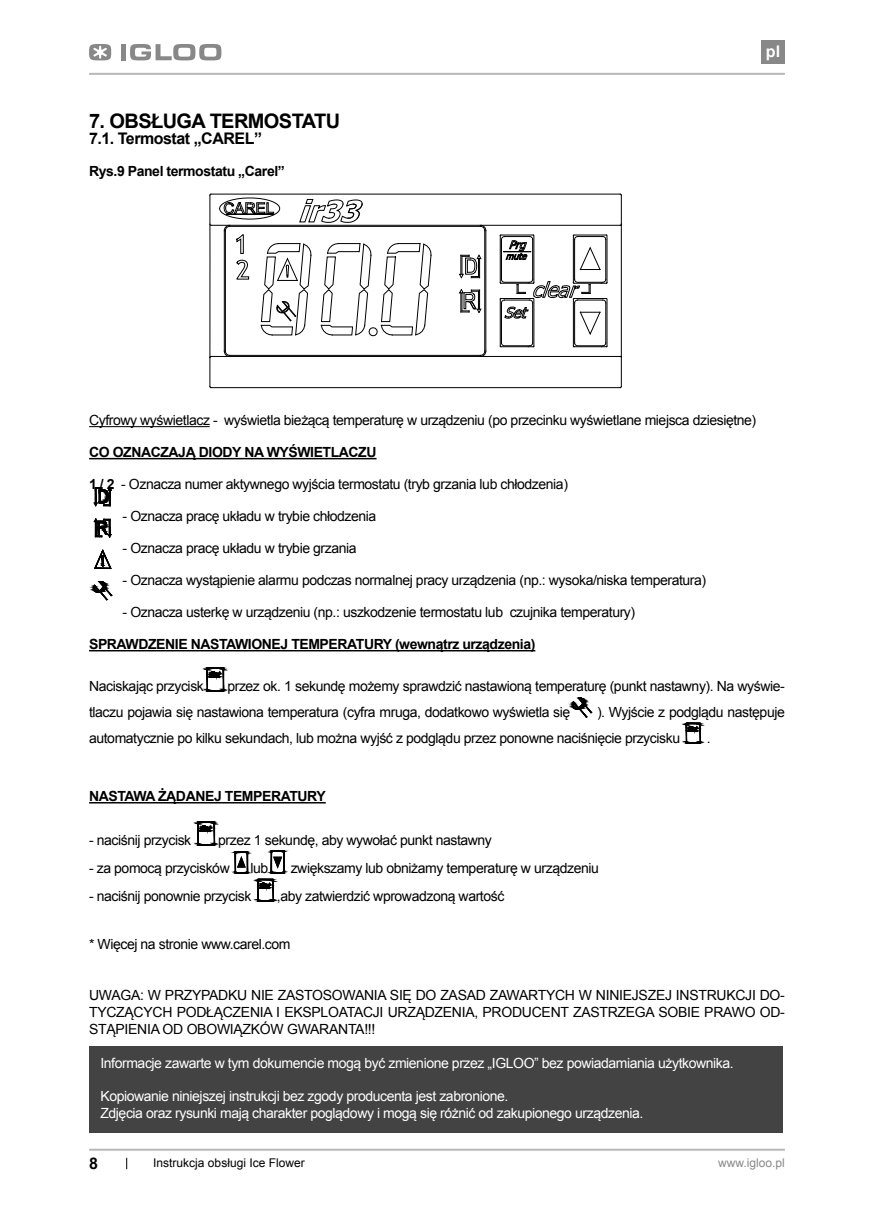
<style>
.page{position:relative;width:874px;height:1225px;background:#fff}
.page>*{position:absolute;margin:0;border:0;box-sizing:border-box;transform-origin:0 0}
.t1{font:700 20px "Arial";letter-spacing:-.03em;color:#000}
.t2{font:700 16px "Arial";letter-spacing:-.03em;color:#000}
.t3{font:700 16px "Arial";color:#fff}
.t4{font:14px/26px "Arial";letter-spacing:-.03em;color:#000}
.t5{font:14px/16.8px "Arial";letter-spacing:-.03em;color:#fff}
.t6{font:700 14px "Arial";letter-spacing:-.03em;color:#000}
.t7{font:12px "Arial";color:#000}
.t8{font:12px "Arial";color:#888}
.s1{font-weight:700}
</style>
<div class="page">
<hr style="left:89px;top:73px;width:695px;height:2px;background:#b8b8b8">
<hr style="left:89px;top:1148px;width:695px;height:2px;background:#b8b8b8">
<div style="left:760px;top:40px;width:24px;height:23px;background:#888"></div>
<svg style="left:126px;top:1157px;width:1px;height:12px"></svg>
<svg style="left:89px;top:44px;width:22px;height:17px"></svg>
<div style="left:121px;top:44px;width:5px;height:16px;background:#888"></div>
<svg style="left:130px;top:44px;width:91px;height:17px"></svg>
<hr style="left:89px;top:426px;width:120px;height:1px;background:#000">
<hr style="left:89px;top:458px;width:287px;height:1px;background:#000">
<hr style="left:89px;top:650px;width:446px;height:1px;background:#000">
<hr style="left:89px;top:802px;width:236px;height:1px;background:#000">
<svg style="left:206px;top:667px;width:18px;height:25px"></svg>
<svg style="left:571px;top:697px;width:21px;height:21px"></svg>
<svg style="left:685px;top:723px;width:15px;height:21px"></svg>
<svg style="left:197px;top:821px;width:18px;height:25px"></svg>
<svg style="left:234px;top:851px;width:14px;height:23px"></svg>
<svg style="left:257px;top:850px;width:28px;height:52px"></svg>
<div style="left:89px;top:1046px;width:693px;height:87px;background:#434343"></div>
<hr style="left:484px;top:231px;width:1px;height:120px;background:#000">
<hr style="left:230px;top:355px;width:250px;height:1px;background:#000">
<hr style="left:225px;top:231px;width:1px;height:120px;background:#000">
<hr style="left:230px;top:226px;width:250px;height:1px;background:#000">
<svg style="left:223px;top:350px;width:8px;height:6px"></svg>
<hr style="left:224px;top:231px;width:1px;height:120px;background:#000">
<svg style="left:479px;top:224px;width:7px;height:8px"></svg>
<hr style="left:485px;top:231px;width:1px;height:120px;background:#000">
<svg style="left:479px;top:350px;width:7px;height:6px"></svg>
<hr style="left:211px;top:225px;width:409px;height:1px;background:#000">
<svg style="left:619px;top:356px;width:3px;height:33px"></svg>
<hr style="left:620px;top:224px;width:1px;height:133px;background:#000">
<svg style="left:619px;top:193px;width:3px;height:33px"></svg>
<hr style="left:211px;top:194px;width:409px;height:1px;background:#000">
<hr style="left:211px;top:387px;width:409px;height:1px;background:#000">
<svg style="left:579px;top:247px;width:21px;height:23px"></svg>
<hr style="left:501px;top:239px;width:1px;height:40px;background:#000">
<hr style="left:499px;top:235px;width:1px;height:48px;background:#000">
<hr style="left:209px;top:195px;width:1px;height:162px;background:#000">
<svg style="left:209px;top:355px;width:3px;height:34px"></svg>
<hr style="left:211px;top:356px;width:409px;height:1px;background:#000">
<hr style="left:532px;top:239px;width:1px;height:40px;background:#000">
<hr style="left:574px;top:239px;width:1px;height:40px;background:#000">
<hr style="left:572px;top:235px;width:1px;height:48px;background:#000">
<svg style="left:572px;top:234px;width:34px;height:6px"></svg>
<hr style="left:605px;top:239px;width:1px;height:40px;background:#000">
<hr style="left:501px;top:303px;width:1px;height:40px;background:#000">
<hr style="left:499px;top:299px;width:1px;height:47px;background:#000">
<hr style="left:532px;top:303px;width:1px;height:40px;background:#000">
<svg style="left:499px;top:342px;width:35px;height:6px"></svg>
<hr style="left:574px;top:303px;width:1px;height:40px;background:#000">
<hr style="left:572px;top:299px;width:1px;height:47px;background:#000">
<hr style="left:605px;top:303px;width:1px;height:40px;background:#000">
<svg style="left:572px;top:342px;width:35px;height:6px"></svg>
<svg style="left:499px;top:234px;width:34px;height:26px"></svg>
<svg style="left:459px;top:254px;width:22px;height:25px"></svg>
<svg style="left:458px;top:289px;width:23px;height:24px"></svg>
<svg style="left:218px;top:197px;width:214px;height:140px"></svg>
<svg style="left:499px;top:278px;width:108px;height:57px"></svg>
<svg style="left:93px;top:486px;width:19px;height:21px"></svg>
<svg style="left:93px;top:518px;width:19px;height:20px"></svg>
<svg style="left:94px;top:549px;width:18px;height:20px"></svg>
<svg style="left:93px;top:581px;width:19px;height:20px"></svg>
<h1 class="t1" style="left:89px;top:109px;width:252px">7. OBSŁUGA TERMOSTATU</h1>
<p class="t2" style="left:89px;top:129px;width:174px">7.1. Termostat „CAREL”</p>
<p class="t6" style="left:89px;top:163px;width:197px">Rys.9 Panel termostatu „Carel”</p>
<p class="t3" style="left:765px;top:42px;width:16px">pl</p>
<p class="t4" style="left:89px;top:407px;width:668px">Cyfrowy wyświetlacz - wyświetla bieżącą temperaturę w urządzeniu (po przecinku wyświetlane miejsca dziesiętne)</p>
<p class="t6" style="left:89px;top:444px;width:289px">CO OZNACZAJĄ DIODY NA WYŚWIETLACZU</p>
<p class="t4" style="left:89px;top:471px;width:480px"><span class="s1">1 / 2</span> - Oznacza numer aktywnego wyjścia termostatu (tryb grzania lub chłodzenia)</p>
<p class="t4" style="left:122px;top:503px;width:255px">- Oznacza pracę układu w trybie chłodzenia</p>
<p class="t4" style="left:122px;top:535px;width:235px">- Oznacza pracę układu w trybie grzania</p>
<p class="t4" style="left:122px;top:567px;width:585px">- Oznacza wystąpienie alarmu podczas normalnej pracy urządzenia (np.: wysoka/niska temperatura)</p>
<p class="t4" style="left:122px;top:599px;width:514px">- Oznacza usterkę w urządzeniu (np.: uszkodzenie termostatu lub czujnika temperatury)</p>
<p class="t6" style="left:89px;top:636px;width:447px">SPRAWDZENIE NASTAWIONEJ TEMPERATURY (wewnątrz urządzenia)</p>
<p class="t4" style="left:89px;top:673px;width:116px">Naciskając przycisk</p>
<p class="t4" style="left:89px;top:673px;width:697px;text-indent:138px">przez ok. 1 sekundę możemy sprawdzić nastawioną temperaturę (punkt nastawny). Na wyświe&shy;tlaczu pojawia się nastawiona temperatura (cyfra mruga, dodatkowo wyświetla się</p>
<p class="t4" style="left:89px;top:699px;width:697px;text-indent:507px">). Wyjście z podglądu następuje automatycznie po kilku sekundach, lub można wyjść z podglądu przez ponowne naciśnięcie przycisku</p>
<p class="t4" style="left:706px;top:725px;width:5px">.</p>
<p class="t6" style="left:89px;top:788px;width:238px">NASTAWA ŻĄDANEJ TEMPERATURY</p>
<p class="t4" style="left:89px;top:827px;width:104px">- naciśnij przycisk</p>
<p class="t4" style="left:218px;top:827px;width:275px">przez 1 sekundę, aby wywołać punkt nastawny</p>
<p class="t4" style="left:89px;top:855px;width:142px">- za pomocą przycisków</p>
<p class="t4" style="left:250px;top:855px;width:19px">lub</p>
<p class="t4" style="left:290px;top:855px;width:309px">zwiększamy lub obniżamy temperaturę w urządzeniu</p>
<p class="t4" style="left:89px;top:883px;width:164px">- naciśnij ponownie przycisk</p>
<p class="t4" style="left:277px;top:883px;width:229px">,aby zatwierdzić wprowadzoną wartość</p>
<p class="t4" style="left:89px;top:931px;width:203px">* Więcej na stronie www.carel.com</p>
<p class="t4" style="left:89px;top:987px;width:697px;line-height:16.8px;text-align:justify">UWAGA: W PRZYPADKU NIE ZASTOSOWANIA SIĘ DO ZASAD ZAWARTYCH W NINIEJSZEJ INSTRUKCJI DO-TYCZĄCYCH PODŁĄCZENIA I EKSPLOATACJI URZĄDZENIA, PRODUCENT ZASTRZEGA SOBIE PRAWO OD-STĄPIENIA OD OBOWIĄZKÓW GWARANTA!!!</p>
<p class="t5" style="left:100px;top:1054px;width:634px">Informacje zawarte w tym dokumencie mogą być zmienione przez „IGLOO” bez powiadamiania użytkownika.</p>
<p class="t5" style="left:100px;top:1087px;width:544px">Kopiowanie niniejszej instrukcji bez zgody producenta jest zabronione.<br>Zdjęcia oraz rysunki mają charakter poglądowy i mogą się różnić od zakupionego urządzenia.</p>
<p class="t2" style="left:89px;top:1154px;width:10px">8</p>
<p class="t7" style="left:153px;top:1156px;width:153px">Instrukcja obsługi Ice Flower</p>
<p class="t8" style="left:717px;top:1156px;width:68px">www.igloo.pl</p>
</div>
